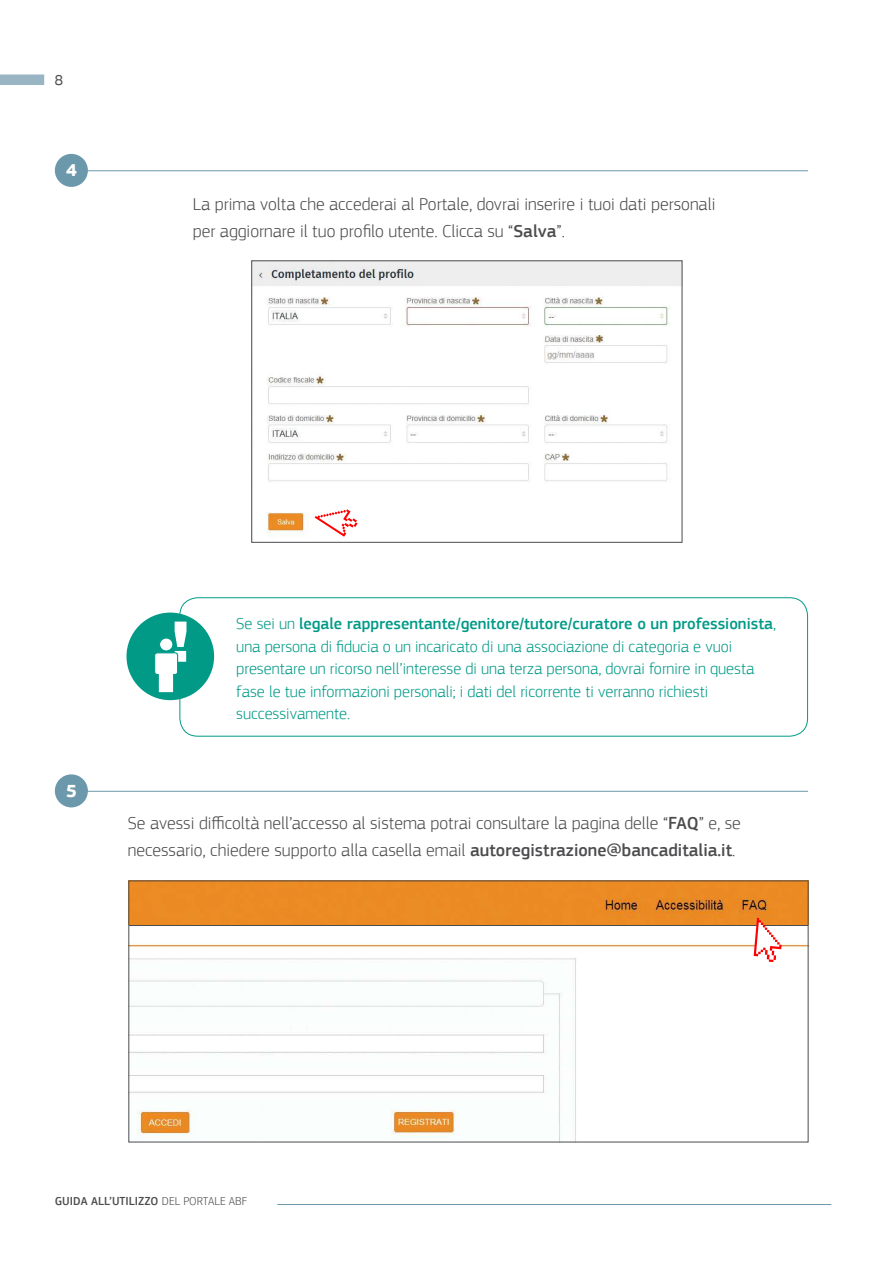
<style>
.page{position:relative;width:893px;height:1263px;background:#fff}
.page>*{position:absolute;margin:0;border:0;box-sizing:border-box;transform-origin:0 0}
.t1{font:300 18px/27px "EC Square Sans Pro";color:#4c4c4e}
.t2{font:700 18px "EC Square Sans Pro";color:#fff}
.t3{font:300 16.5px/22.5px "EC Square Sans Pro";color:#009a87}
.t4{font:15px "EC Square Sans Pro";color:#4c4c4e}
.t5{font:500 12px "EC Square Sans Pro";color:#4c4c4e}
.s1{font-weight:500}
.s2{font-weight:300}
</style>
<div class="page">
<hr style="left:277px;top:1204px;width:554px;height:1px;background:#6c98ac">
<div style="left:0;top:74px;width:44px;height:11px;background:#99b4c2"></div>
<img style="left:131px;top:883px;width:675px;height:257px">
<div style="left:129px;top:925px;width:679px;height:217px;border:1px solid #4c4c4e"></div>
<svg style="left:754px;top:918px;width:28px;height:44px"></svg>
<hr style="left:87px;top:170px;width:721px;height:1px;background:#6c98ac">
<div style="left:55px;top:154px;width:33px;height:33px;background:#6c98ac;border-radius:50%"></div>
<hr style="left:87px;top:791px;width:721px;height:1px;background:#6c98ac">
<div style="left:55px;top:774px;width:33px;height:33px;background:#6c98ac;border-radius:50%"></div>
<div style="left:179px;top:597px;width:629px;height:139px;border:1px solid #009a87;border-radius:18px"></div>
<div style="left:126px;top:612px;width:88px;height:88px;background:#009a87;border-radius:50%"></div>
<svg style="left:155px;top:622px;width:31px;height:71px"></svg>
<img style="left:254px;top:263px;width:426px;height:273px">
<svg style="left:315px;top:509px;width:43px;height:28px"></svg>
<p class="t4" style="left:55px;top:74px;width:10px">8</p>
<p class="t2" style="left:66px;top:163px;width:12px">4</p>
<p class="t1" style="left:193px;top:190px;width:524px">La prima volta che accederai al Portale, dovrai inserire i tuoi dati personali per aggiornare il tuo profilo utente. Clicca su “<span class="s1">Salva</span>”.</p>
<p class="t2" style="left:66px;top:783px;width:12px">5</p>
<p class="t3" style="left:236px;top:614px;width:541px">Se sei un <span class="s1">legale rappresentante/genitore/tutore/curatore o un professionista</span>, una persona di fiducia o un incaricato di una associazione di categoria e vuoi presentare un ricorso nell’interesse di una terza persona, dovrai fornire in questa fase le tue informazioni personali; i dati del ricorrente ti verranno richiesti successivamente.</p>
<p class="t1" style="left:128px;top:810px;width:615px">Se avessi difficoltà nell’accesso al sistema potrai consultare la pagina delle “<span class="s1">FAQ</span>” e, se necessario, chiedere supporto alla casella email <span class="s1">autoregistrazione@bancaditalia.it</span>.</p>
<p class="t5" style="left:55px;top:1194px;width:194px">GUIDA ALL’UTILIZZO <span class="s2">DEL PORTALE ABF</span></p>
</div>
